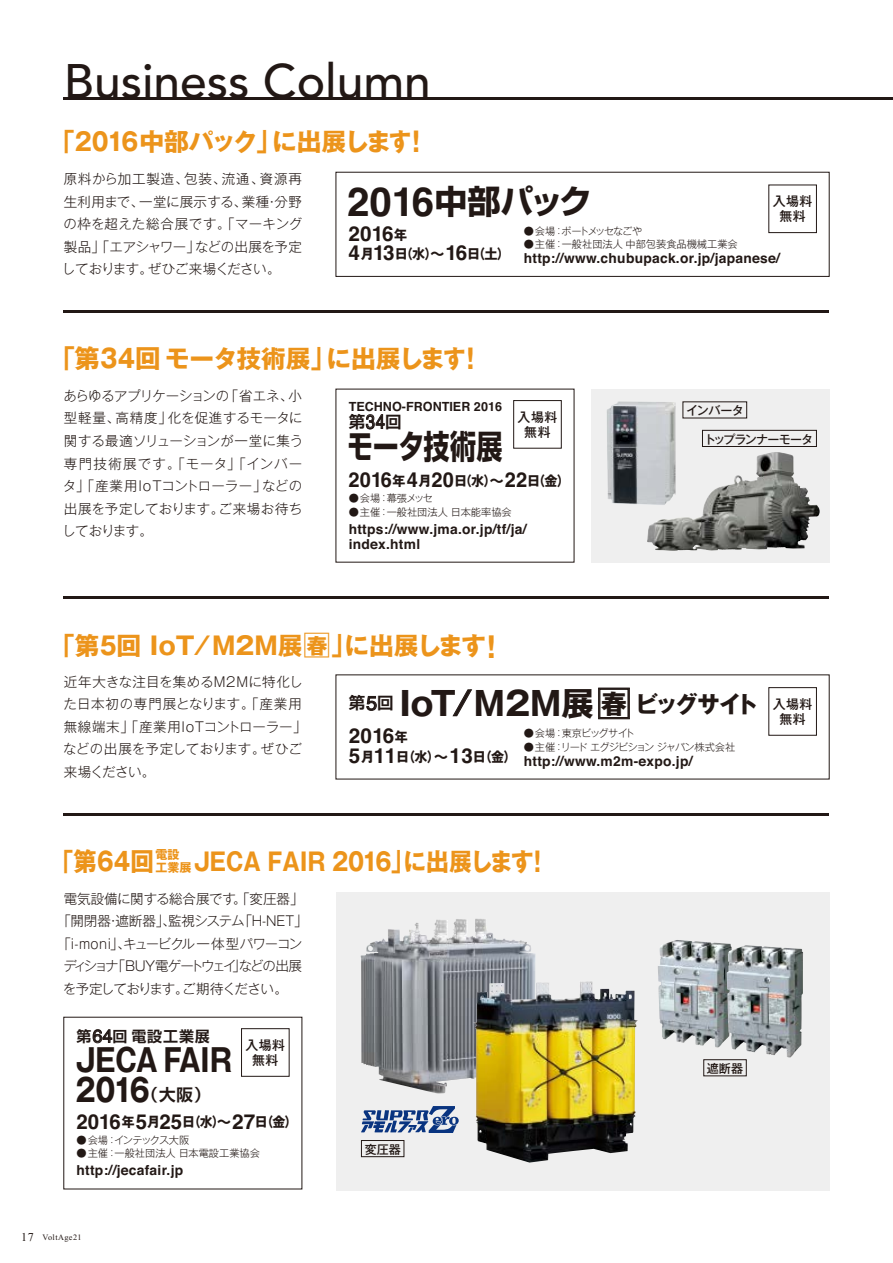
<style>
.page{position:relative;width:893px;height:1263px;background:#fff}
.page>*{position:absolute;margin:0;border:0;box-sizing:border-box;transform-origin:0 0}
.t1{font:500 48px "Avenir";color:#221815}
.t2{font:33px "Gothic MB101 Pr 6 Bold 90 pv RKSJ H";color:#221815}
.t3{font:33px "Shin Go Pr 6 Bold 90 pv RKSJ H";letter-spacing:-.02em;color:#221815}
.t4{font:33px "Shin Go Pr 6 Bold 90 pv RKSJ H";letter-spacing:-.02em;color:#221815;scale:.79 1}
.t5{font:31.5px/30px "Gothic MB101 Pr 6 Bold 90 pv RKSJ H";letter-spacing:-.02em;color:#221815;scale:.84 1}
.t6{font:24.75px "Gothic MB101 Pr 5 Bold 90 pv RKSJ H";color:#ec941b;scale:.86 1}
.t7{font:24.75px "Gothic MB101 Pr 6 Bold 90 pv RKSJ H";color:#ec941b}
.t8{font:24.75px "Gothic MB101 Pr 5 Bold 90 pv RKSJ H";letter-spacing:-.03em;color:#ec941b}
.t9{font:24.75px "Gothic MB101 Pr 6 Bold 90 pv RKSJ H";letter-spacing:-.065em;color:#ec941b}
.t10{font:700 20.7px "Helvetica";letter-spacing:.01em;color:#221815}
.t11{font:16.5px "Shin Go Pr 6 De Bold 90 pv RKSJ H";color:#221815}
.t12{font:15px "Shin Go Pr 6 De Bold 90 pv RKSJ H";letter-spacing:.06em;color:#221815}
.t13{font:700 13.8px/15px "Helvetica";letter-spacing:.02em;color:#221815}
.t14{font:13.8px "Gothic MB101 Pr 6 Bold 90 pv RKSJ H";color:#221815;scale:.95 1}
.t15{font:13.8px "Gothic MB101 Pr 6 Bold 90 pv RKSJ H";color:#221815;scale:.94 1}
.t16{font:13.5px/22.5px "Gothic MB101 Pr 6 Light 90 pv RKSJ H";letter-spacing:-.005em;color:#221815;text-align:justify}
.t17{font:13.5px "Gothic MB101 Pr 6 Light 90 pv RKSJ H";letter-spacing:-.06em;color:#221815}
.t18{font:13.5px "Gothic MB101 Pr 6 Light 90 pv RKSJ H";letter-spacing:-.15em;color:#221815}
.t19{font:13.5px "Gothic MB101 Pr 6 Light 90 pv RKSJ H";letter-spacing:-.065em;color:#221815}
.t20{font:12.9px/15px "Gothic MB101 Pr 6 Medium 90 pv RKSJ H";letter-spacing:.04em;color:#221815;text-align:center}
.t21{font:700 12.6px "Helvetica";color:#221815}
.t22{font:12px "Gothic MB101 Pr 6 Medium 90 pv RKSJ H";letter-spacing:-.055em;color:#221815}
.t23{font:12px "Gothic MB101 Pr 6 Medium 90 pv RKSJ H";letter-spacing:-.1em;color:#221815}
.t24{font:12px/12.6px "Gothic MB101 Pr 6 Bold 90 pv RKSJ H";color:#ec941b}
.t25{font:10.2px "Gothic MB101 Pr 6 Light 90 pv RKSJ H";color:#221815}
.t26{font:10.2px "Gothic MB101 Pr 6 Light 90 pv RKSJ H";letter-spacing:-.085em;color:#221815}
.t27{font:10.2px "Gothic MB101 Pr 6 Light 90 pv RKSJ H";letter-spacing:-.115em;color:#221815}
.t28{font:10.2px "Gothic MB101 Pr 6 Light 90 pv RKSJ H";letter-spacing:-.075em;color:#221815}
.t29{font:10.2px "Gothic MB101 Pr 6 Light 90 pv RKSJ H";letter-spacing:-.065em;color:#221815}
.t30{font:8.25px "Times New Roman";letter-spacing:.05em;color:#221815}
.s1{font-size:27.15px}
.s2{font-family:"Helvetica";font-weight:700;font-size:40.2px}
.s3{font-family:"Gothic MB101 Pr 6 Bold 90 pv RKSJ H";font-weight:400;font-size:13.8px}
.s4{font-family:"Helvetica";font-weight:700;font-size:20.7px}
.s5{font-size:25.5px}
.s6{font-family:"Helvetica";font-size:19.8px}
.s7{font-family:"Gothic MB101 Pr 6 Medium 90 pv RKSJ H"}
.s8{font-size:28.65px}
.s9{font-size:21.3px}
.s10{font-size:35.7px}
.s11{font-size:26.4px}
.s12{font-size:23.1px}
.s13{font-family:"Gothic MB101 Pr 6 Bold 90 pv RKSJ H"}
.s14{font-family:"Gothic MB101 Pr 6 Bold 90 pv RKSJ H";font-size:27.15px}
.s15{font-family:"Helvetica";font-size:18px}
.s16{font-family:"Shin Go Pr 6 De Bold 90 pv RKSJ H";font-size:16.5px}
.s17{font-size:12px}
</style>
<div class="page">
<svg style="left:591px;top:389px;width:238px;height:173px;fill:#efefef"></svg>
<svg style="left:336px;top:892px;width:493px;height:299px;fill:#efefef"></svg>
<img style="left:658px;top:940px;width:74px;height:108px">
<img style="left:726px;top:945px;width:77px;height:112px">
<img style="left:422px;top:919px;width:54px;height:21px">
<img style="left:473px;top:981px;width:165px;height:181px">
<img style="left:647px;top:453px;width:122px;height:98px">
<img style="left:606px;top:401px;width:70px;height:104px">
<hr style="left:64px;top:98px;width:829px;height:2px;background:#221815">
<hr style="left:64px;top:596px;width:765px;height:2px;background:#221815">
<div style="left:768px;top:687px;width:49px;height:49px;border:1px solid #221815"></div>
<svg style="left:366px;top:696px;width:11px;height:15px"></svg>
<svg style="left:452px;top:689px;width:20px;height:27px"></svg>
<svg style="left:598px;top:688px;width:32px;height:31px"></svg>
<hr style="left:64px;top:310px;width:765px;height:3px;background:#221815">
<hr style="left:64px;top:813px;width:765px;height:2px;background:#221815">
<svg style="left:366px;top:414px;width:19px;height:15px"></svg>
<div style="left:336px;top:172px;width:493px;height:105px;border:1px solid #221815"></div>
<div style="left:768px;top:185px;width:49px;height:48px;border:1px solid #221815"></div>
<div style="left:513px;top:400px;width:49px;height:49px;border:1px solid #221815"></div>
<svg style="left:93px;top:1029px;width:19px;height:14px"></svg>
<div style="left:241px;top:1028px;width:49px;height:49px;border:1px solid #221815"></div>
<div style="left:702px;top:430px;width:115px;height:17px;border:1px solid #221815"></div>
<div style="left:703px;top:1059px;width:44px;height:17px;border:1px solid #221815"></div>
<div style="left:361px;top:1140px;width:43px;height:17px;border:1px solid #221815"></div>
<svg style="left:361px;top:1106px;width:98px;height:27px"></svg>
<h1 class="t1" style="left:64px;top:40px;width:369px">Business Column</h1>
<h3 class="t9" style="left:50px;top:121px;width:380px">「2016中部パック」に出展します<span class="s1">！</span></h3>
<p class="t16" style="left:62px;top:167px;width:242px">原料から加工製造、包装、流通、資源再生利用まで、一堂に展示する、業種・分野の枠を超えた総合展です。「マーキング製品」「エアシャワー」などの出展を予定しております。ぜひご来場ください。</p>
<h2 class="t3" style="left:347px;top:175px;width:247px"><span class="s2">2016</span>中部パック</h2>
<h3 class="t10" style="left:348px;top:217px;width:60px">2016<span class="s3">年</span></h3>
<p class="t14" style="left:348px;top:242px;width:172px"><span class="s4">4</span>月<span class="s4">13</span>日（水）～<span class="s4">16</span>日（土）</p>
<p class="t20" style="left:773px;top:193px;width:41px">入場料無料</p>
<p class="t27" style="left:524px;top:222px;width:120px">● 会場 ：ポートメッセなごや</p>
<p class="t25" style="left:524px;top:236px;width:215px">●主催 ：一般社団法人 中部包装食品機械工業会</p>
<p class="t13" style="left:524px;top:251px;width:258px">http://www.chubupack.or.jp/japanese/</p>
<h3 class="t8" style="left:50px;top:338px;width:435px"><span class="s5">「第34回</span> モータ技術展」に出展します<span class="s1">！</span></h3>
<p class="t16" style="left:62px;top:383px;width:243px">あらゆるアプリケーションの「省エネ、小型軽量、高精度」化を促進するモータに関する最適ソリューションが一堂に集う専門技術展です。「モータ」「インバータ」「産業用IoTコントローラー」などの出展を予定しております。ご来場お待ちしております。</p>
<p class="t21" style="left:349px;top:396px;width:155px">TECHNO-FRONTIER 2016</p>
<p class="t11" style="left:349px;top:408px;width:55px">第<span class="s6">34</span>回</p>
<h2 class="t4" style="left:347px;top:421px;width:198px">モータ技術展</h2>
<p class="t14" style="left:348px;top:469px;width:235px"><span class="s4">2016</span>年<span class="s4">4</span>月<span class="s4">20</span>日（水）～<span class="s4">22</span>日（金）</p>
<p class="t25" style="left:349px;top:490px;width:86px">●会場 ：幕張メッセ</p>
<p class="t25" style="left:349px;top:503px;width:165px">●主催 ：一般社団法人 日本能率協会</p>
<p class="t13" style="left:349px;top:521px;width:179px">https://www.jma.or.jp/tf/ja/ index.html</p>
<p class="t20" style="left:518px;top:409px;width:41px">入場料無料</p>
<h3 class="t7" style="left:50px;top:625px;width:456px">「第5回 IoT<span class="s7">/</span>M2M展<span class="s8">□</span><span class="s9">春</span> 」に出展します<span class="s8">！</span></h3>
<p class="t22" style="left:686px;top:400px;width:59px">インバータ</p>
<p class="t23" style="left:704px;top:429px;width:110px">トップランナーモータ</p>
<p class="t16" style="left:63px;top:669px;width:245px;text-align:left">近年大きな注目を集めるM2Mに特化した日本初の専門展となります。「産業用無線端末」「産業用IoTコントローラー」などの出展を予定しております。ぜひご来場ください。</p>
<h2 class="t2" style="left:349px;top:676px;width:411px"><sup>第</sup><sup>5</sup><sup>回</sup> IoT<span class="s7">/</span>M2M展<span class="s10">□</span><span class="s11">春</span><span class="s12">ビッグサイト</span></h2>
<h3 class="t10" style="left:349px;top:719px;width:61px">2016<span class="s3">年</span></h3>
<p class="t14" style="left:349px;top:745px;width:178px"><span class="s4">5</span>月<span class="s4">11</span>日（水）～<span class="s4">13</span>日（金）</p>
<p class="t29" style="left:524px;top:725px;width:113px">●会場 ：東京ビッグサイト</p>
<p class="t26" style="left:524px;top:739px;width:213px">● 主催 ：リードエグジビション ジャパン株式会社</p>
<p class="t13" style="left:524px;top:754px;width:170px">http://www.m2m-expo.jp/</p>
<p class="t20" style="left:773px;top:696px;width:41px">入場料無料</p>
<h3 class="t6" style="left:51px;top:840px;width:581px"><span class="s13">「</span><span class="s5">第64回　</span> JECA FAIR 2016<span class="s13">」に出展します</span><span class="s14">！</span></h3>
<p class="t24" style="left:156px;top:848px;width:37px">電設工業展</p>
<p class="t16" style="left:64px;top:886px;width:241px">電気設備に関する総合展です。「変圧器」</p>
<p class="t16" style="left:57px;top:908px;width:252px">「開閉器・遮断器」、監視システム「H-NET」</p>
<p class="t17" style="left:58px;top:932px;width:246px">「i-moni」、キュービクル一体型パワーコン</p>
<p class="t18" style="left:64px;top:955px;width:240px">ディショナ「BUY電ゲートウェイ」などの出展</p>
<p class="t19" style="left:63px;top:977px;width:226px">を予定しております。ご期待ください。</p>
<p class="t12" style="left:77px;top:1024px;width:135px">第<span class="s15">64</span>回電設工業展</p>
<h3 class="t5" style="left:75px;top:1045px;width:188px">JECA FAIR<br>2016<span class="s16">（大阪）</span></h3>
<p class="t15" style="left:77px;top:1111px;width:237px"><span class="s4">2016</span>年<span class="s4">5</span>月<span class="s4">25</span>日（水）～<span class="s4">27</span>日（金）</p>
<p class="t28" style="left:77px;top:1131px;width:114px">● 会場 ：インテックス大阪</p>
<p class="t25" style="left:77px;top:1145px;width:185px">●主催 ：一般社団法人 日本電設工業協会</p>
<p class="t13" style="left:77px;top:1163px;width:108px">http://jecafair.jp</p>
<p class="t20" style="left:245px;top:1037px;width:41px">入場料無料</p>
<p class="t30" style="left:21px;top:1232px;width:62px"><span class="s17">17</span> VoltAge21</p>
<p class="t22" style="left:365px;top:1139px;width:37px">変圧器</p>
<p class="t22" style="left:707px;top:1058px;width:37px">遮断器</p>
</div>
